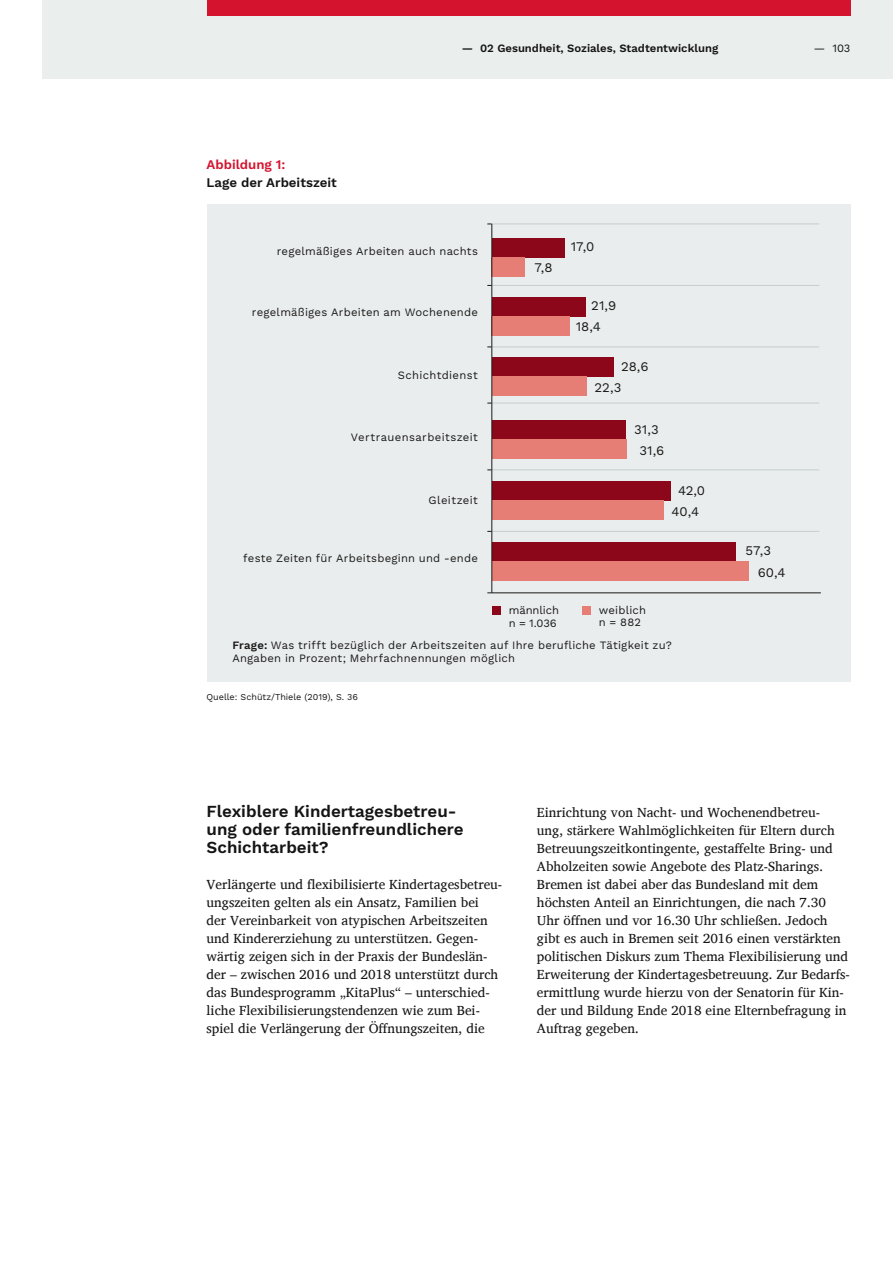
<style>
.page{position:relative;width:893px;height:1263px;background:#fff}
.page>*{position:absolute;margin:0;border:0;box-sizing:border-box;transform-origin:0 0}
.Headline_Absatz_Work{font:600 16.8px/18px "Work Sans";color:#141414}
.Fließtext_Charis_9pt{font:13.5px/18px "Charis SIL";color:#141414}
.t1{font:13.2px/21px "Work Sans";color:#1a1a18}
.Headline_Absatz_8_8p{font:600 13.2px "Work Sans";color:#141414}
.Fließtext_Charis_9pt-2{font:600 13.2px "Work Sans";color:#d4142e}
.t2{font:11.25px/13.5px "Work Sans";letter-spacing:.02em;color:#1a1a18}
.t3{font:600 11.25px "Work Sans";color:#141414}
.t4{font:11.25px/12.9px "Work Sans";letter-spacing:-.01em;color:#1a1a18}
.t5{font:11.25px "Work Sans";color:#141414}
.Headline_Absatz_8_8p-2{font:9px "Work Sans";color:#141414}
.s1{font-weight:600}
</style>
<div class="page">
<div style="left:43px;top:0;width:850px;height:79px;background:#eaeeed"></div>
<div style="left:207px;top:0;width:643px;height:16px;background:#d4142e"></div>
<div style="left:207px;top:205px;width:643px;height:472px;background:#e9eded"></div>
<hr style="left:492px;top:469px;width:327px;height:1px;background:#c5cecd">
<hr style="left:492px;top:531px;width:327px;height:1px;background:#c5cecd">
<hr style="left:492px;top:403px;width:327px;height:1px;background:#c5cecd">
<hr style="left:492px;top:347px;width:327px;height:1px;background:#c5cecd">
<hr style="left:492px;top:285px;width:327px;height:1px;background:#c5cecd">
<hr style="left:492px;top:224px;width:327px;height:1px;background:#c5cecd">
<hr style="left:487px;top:592px;width:334px;height:1px;background:#1a1a18">
<div style="left:492px;top:606px;width:8px;height:8px;background:#8b0719"></div>
<div style="left:582px;top:606px;width:8px;height:8px;background:#e67e75"></div>
<div style="left:492px;top:238px;width:72px;height:19px;background:#8b0719"></div>
<div style="left:492px;top:257px;width:33px;height:19px;background:#e67e75"></div>
<div style="left:492px;top:297px;width:93px;height:19px;background:#8b0719"></div>
<div style="left:492px;top:316px;width:78px;height:19px;background:#e67e75"></div>
<div style="left:492px;top:358px;width:122px;height:19px;background:#8b0719"></div>
<div style="left:492px;top:377px;width:95px;height:19px;background:#e67e75"></div>
<div style="left:492px;top:421px;width:133px;height:19px;background:#8b0719"></div>
<div style="left:492px;top:440px;width:134px;height:19px;background:#e67e75"></div>
<div style="left:492px;top:481px;width:179px;height:20px;background:#8b0719"></div>
<div style="left:492px;top:501px;width:172px;height:19px;background:#e67e75"></div>
<div style="left:492px;top:542px;width:244px;height:19px;background:#8b0719"></div>
<div style="left:492px;top:561px;width:257px;height:20px;background:#e67e75"></div>
<hr style="left:491px;top:224px;width:1px;height:369px;background:#1a1a18">
<p class="t3" style="left:462px;top:41px;width:258px">— 02 Gesundheit, Soziales, Stadtentwicklung</p>
<p class="t5" style="left:814px;top:41px;width:38px">— 103</p>
<p class="Fließtext_Charis_9pt-2" style="left:207px;top:156px;width:80px">Abbildung 1:</p>
<p class="Headline_Absatz_8_8p" style="left:207px;top:174px;width:132px">Lage der Arbeitszeit</p>
<p class="t2" style="left:277px;top:245px;width:203px">regelmäßiges Arbeiten auch nachts</p>
<p class="t2" style="left:252px;top:306px;width:227px">regelmäßiges Arbeiten am Wochenende</p>
<p class="t2" style="left:398px;top:369px;width:82px">Schichtdienst</p>
<p class="t2" style="left:351px;top:431px;width:128px">Vertrauensarbeitszeit</p>
<p class="t2" style="left:429px;top:494px;width:51px">Gleitzeit</p>
<p class="t2" style="left:243px;top:552px;width:236px">feste Zeiten für Arbeitsbeginn und -ende</p>
<p class="t1" style="left:534px;top:258px;width:20px">7,8</p>
<p class="t1" style="left:571px;top:237px;width:25px">17,0</p>
<p class="t1" style="left:576px;top:296px;width:42px;text-indent:15px">21,9<br>18,4</p>
<p class="t1" style="left:594px;top:356px;width:55px;text-indent:27px">28,6<br>22,3</p>
<p class="t1" style="left:634px;top:419px;width:32px;text-align:center">31,3<br>31,6</p>
<p class="t1" style="left:671px;top:480px;width:35px;text-align:center">42,0<br>40,4</p>
<p class="t4" style="left:509px;top:604px;width:52px">männlich n = 1.036</p>
<p class="t2" style="left:599px;top:605px;width:49px;line-height:12px">weiblich n = 882</p>
<p class="t2" style="left:232px;top:638px;width:441px"><span class="s1">Frage:</span> Was trifft bezüglich der Arbeitszeiten auf Ihre berufliche Tätigkeit zu?<br>Angaben in Prozent; Mehrfachnennungen möglich</p>
<p class="Headline_Absatz_8_8p-2" style="left:207px;top:691px;width:153px">Quelle: Schütz/Thiele (2019), S. 36</p>
<p class="t1" style="left:758px;top:541px;width:29px;text-indent:-12px">57,3<br>60,4</p>
<p class="Headline_Absatz_Work" style="left:207px;top:803px;width:259px">Flexiblere Kindertagesbetreu&shy;ung oder familienfreundlichere<br>Schichtarbeit?</p>
<p class="Fließtext_Charis_9pt" style="left:207px;top:875px;width:297px">Verlängerte und flexibilisierte Kindertagesbetreu&shy;ungszeiten gelten als ein Ansatz, Familien bei<br>der Vereinbarkeit von atypischen Arbeitszeiten und Kindererziehung zu unterstützen. Gegen&shy;wärtig zeigen sich in der Praxis der Bundeslän&shy;der – zwischen 2016 und 2018 unterstützt durch das Bundesprogramm „KitaPlus“ – unterschied&shy;liche Flexibilisierungstendenzen wie zum Bei&shy;spiel die Verlängerung der Öffnungszeiten, die</p>
<p class="Fließtext_Charis_9pt" style="left:537px;top:803px;width:314px">Einrichtung von Nacht- und Wochenendbetreu-<br>ung, stärkere Wahlmöglichkeiten für Eltern durch Betreuungszeitkontingente, gestaffelte Bring- und Abholzeiten sowie Angebote des Platz-Sharings.<br>Bremen ist dabei aber das Bundesland mit dem höchsten Anteil an Einrichtungen, die nach 7.30<br>Uhr öffnen und vor 16.30 Uhr schließen. Jedoch gibt es auch in Bremen seit 2016 einen verstärkten politischen Diskurs zum Thema Flexibilisierung und Erweiterung der Kindertagesbetreuung. Zur Bedarfs&shy;ermittlung wurde hierzu von der Senatorin für Kin&shy;der und Bildung Ende 2018 eine Elternbefragung in Auftrag gegeben.</p>
</div>
